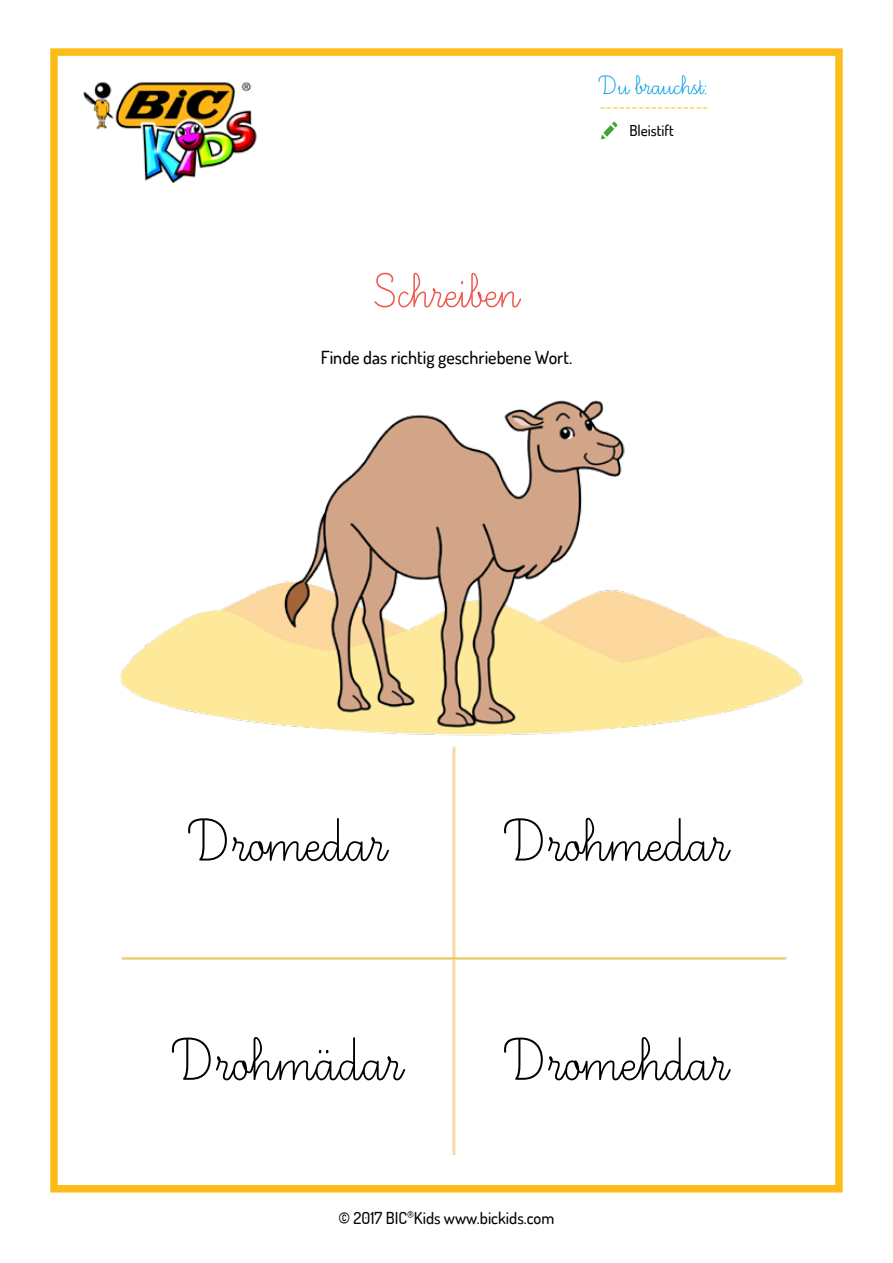
<style>
.page{position:relative;width:893px;height:1263px;background:#fff}
.page>*{position:absolute;margin:0;border:0;box-sizing:border-box;transform-origin:0 0}
.t1{font:75px "Ecriture A Romain Orne";color:#000}
.t2{font:60px "Ecriture A Romain Orne";color:#eb5850}
.t3{font:33px "Ecriture A Romain Orne";color:#009fe3}
.t4{font:500 18px "Dosis";color:#000}
.t5{font:18px "Minion Pro";color:#fcbd1b}
.t6{font:500 16.5px "Dosis";color:#000}
.t7{font:500 15px "Dosis";color:#000}
</style>
<div class="page">
<div style="left:50px;top:48px;width:793px;height:1144px;border:8px solid #fcbd1b"></div>
<img style="left:83px;top:82px;width:174px;height:101px">
<svg style="left:601px;top:122px;width:16px;height:17px"></svg>
<img style="left:120px;top:400px;width:682px;height:754px">
<p class="t3" style="left:600px;top:69px;width:110px">Du brauchst:</p>
<p class="t5" style="left:600px;top:94px;width:110px">-----------------</p>
<p class="t7" style="left:629px;top:121px;width:46px">Bleistift</p>
<p class="t2" style="left:375px;top:262px;width:145px">Schreiben</p>
<p class="t4" style="left:321px;top:346px;width:253px">Finde das richtig geschriebene Wort.</p>
<p class="t1" style="left:190px;top:804px;width:197px">Dromedar</p>
<p class="t1" style="left:174px;top:1023px;width:229px">Drohmädar</p>
<p class="t1" style="left:506px;top:804px;width:223px">Drohmedar</p>
<p class="t1" style="left:506px;top:1023px;width:223px">Dromehdar</p>
<p class="t6" style="left:339px;top:1207px;width:217px">© 2017 BIC<sup>®</sup>Kids www.bickids.com</p>
</div>
